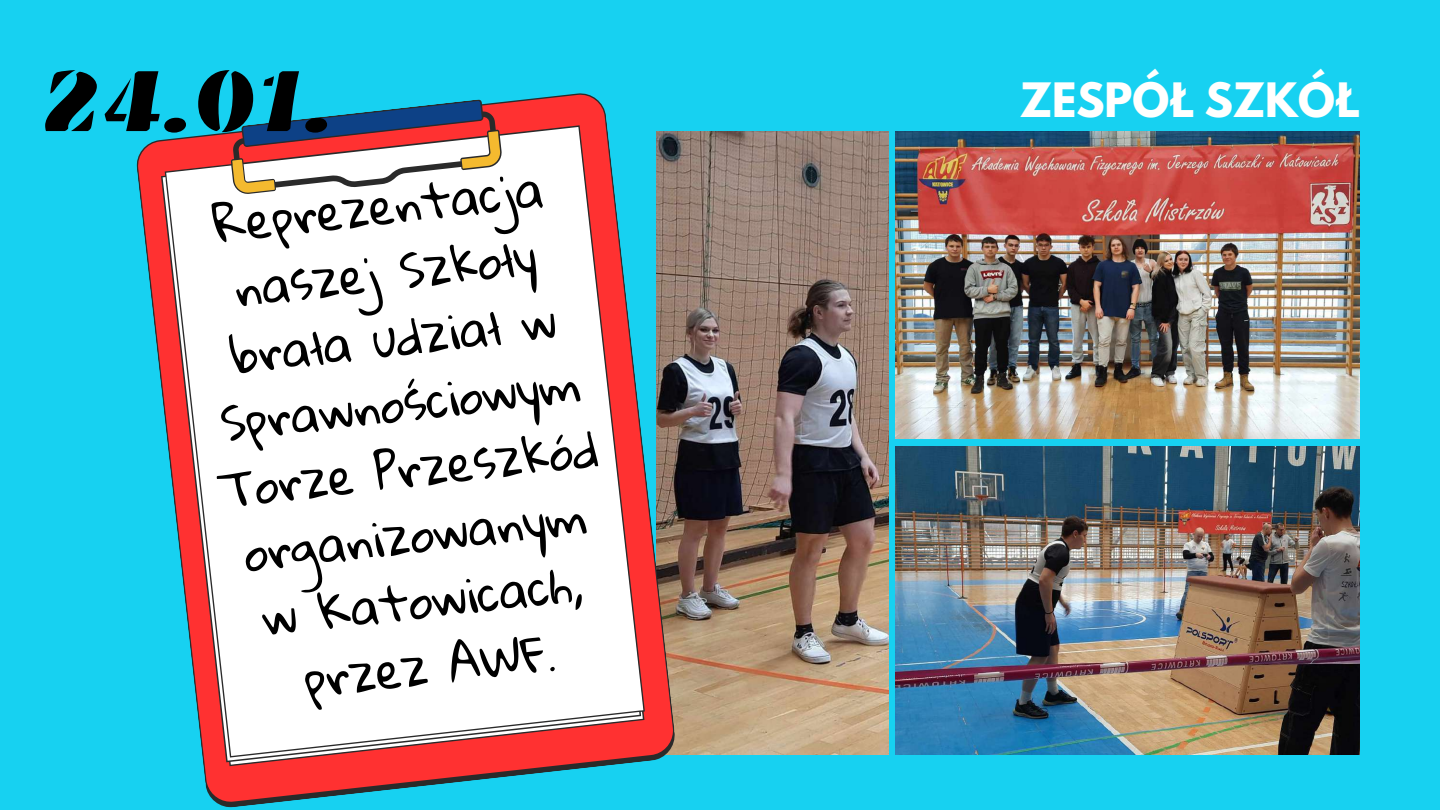
<style>
.page{position:relative;width:1440px;height:810px;background:#17d1f1}
.page>*{position:absolute;margin:0;border:0;box-sizing:border-box;transform-origin:0 0}
.t1{font:91.1px "Emblema One";color:#000}
.t2{font:47.3px/66px "Gloria Hallelujah";color:#000;text-align:center}
.t3{font:700 42px "League Spartan";color:#fffffe}
</style>
<div class="page">
<img style="left:677px;top:131px;width:211px;height:623px">
<img style="left:896px;top:131px;width:463px;height:308px">
<img style="left:896px;top:446px;width:463px;height:308px">
<svg style="left:136px;top:93px;width:541px;height:715px;background:#cfcdd2"></svg>
<h1 class="t1" style="left:41px;top:47px;width:294px">24.01.</h1>
<p class="t3" style="left:1020px;top:79px;width:341px">ZESPÓŁ SZKÓŁ</p>
<p class="t2" style="left:186px;top:196px;width:385px;rotate:-6deg">Reprezentacja naszej Szkoły brała udział w<br>Sprawnościowym<br>Torze Przeszkód organizowanym w Katowicach, przez AWF.</p>
</div>
